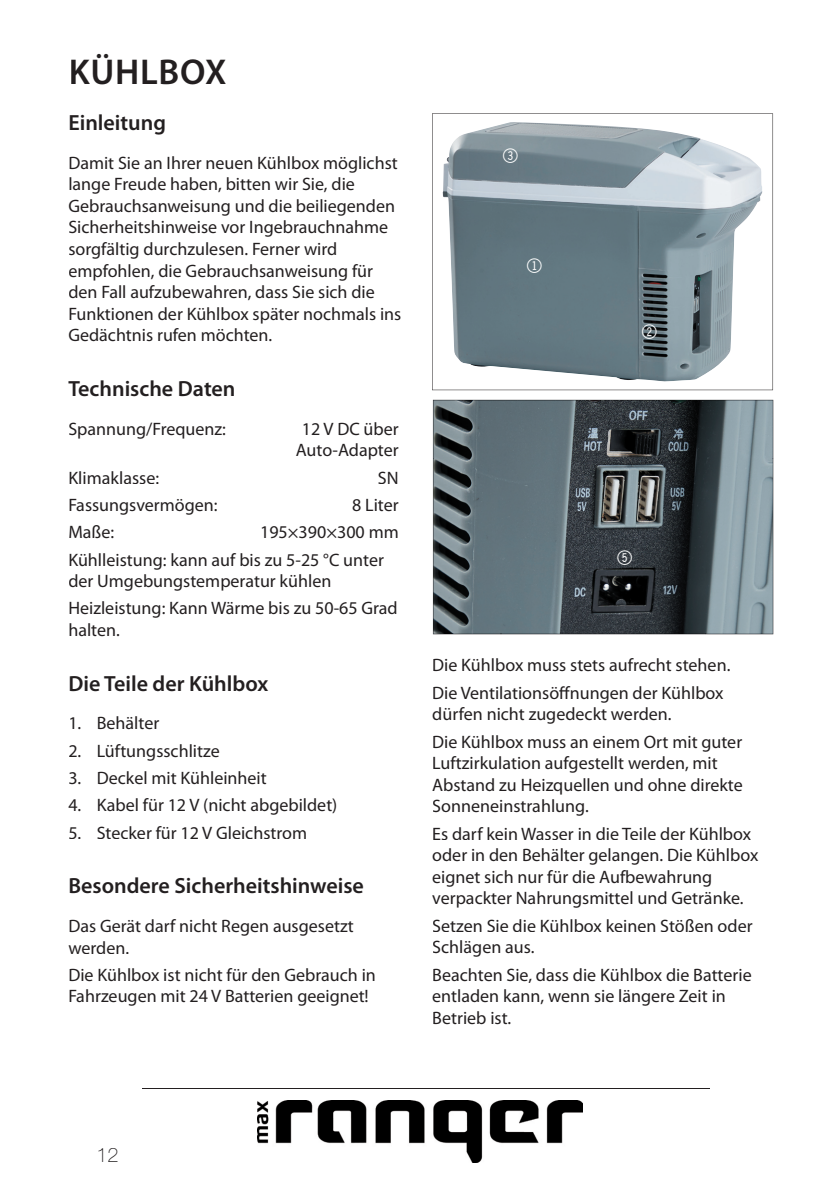
<style>
.page{position:relative;width:840px;height:1191px;background:#fff}
.page>*{position:absolute;margin:0;border:0;box-sizing:border-box;transform-origin:0 0}
.t1{font:600 36px "Myriad Pro";letter-spacing:.02em;color:#231f20}
.t2{font:24px "Double Digits Round";color:#fff}
.t3{font:600 22px "Myriad Pro";color:#231f20}
.t4{font:100 20px "Helvetica Neue";color:#231f20}
.t5{font:18px/21.6px "Myriad Pro";color:#231f20}
</style>
<div class="page">
<hr style="left:142px;top:1088px;width:567px;height:1px;background:#231f20">
<img style="left:257px;top:1100px;width:325px;height:62px">
<svg style="left:432px;top:113px;width:340px;height:277px"></svg>
<svg style="left:432px;top:400px;width:272px;height:234px;background:#4c565b"></svg>
<img style="left:433px;top:400px;width:339px;height:59px">
<img style="left:433px;top:458px;width:68px;height:176px">
<img style="left:704px;top:458px;width:68px;height:176px">
<img style="left:500px;top:575px;width:205px;height:59px">
<h1 class="t1" style="left:69px;top:49px;width:159px">KÜHLBOX</h1>
<p class="t3" style="left:68px;top:109px;width:99px">Einleitung</p>
<p class="t5" style="left:68px;top:151px;width:334px">Damit Sie an Ihrer neuen Kühlbox möglichst lange Freude haben, bitten wir Sie, die Gebrauchsanweisung und die beiliegenden Sicherheitshinweise vor Ingebrauchnahme sorgfältig durchzulesen. Ferner wird empfohlen, die Gebrauchsanweisung für den Fall aufzubewahren, dass Sie sich die Funktionen der Kühlbox später nochmals ins Gedächtnis rufen möchten.</p>
<p class="t3" style="left:68px;top:375px;width:169px">Technische Daten</p>
<p class="t5" style="left:68px;top:418px;width:159px">Spannung/Frequenz:</p>
<p class="t5" style="left:295px;top:418px;width:104px;text-align:center">12 V DC über<br>Auto-Adapter</p>
<p class="t5" style="left:68px;top:466px;width:92px">Klimaklasse:</p>
<p class="t5" style="left:378px;top:466px;width:22px">SN</p>
<p class="t5" style="left:68px;top:494px;width:151px">Fassungsvermögen:</p>
<p class="t5" style="left:352px;top:494px;width:48px">8 Liter</p>
<p class="t5" style="left:68px;top:521px;width:47px">Maße:</p>
<p class="t5" style="left:68px;top:518px;width:332px;line-height:27.2px;text-indent:192px">195×390×300 mm<br>Kühlleistung: kann auf bis zu 5-25 °C unter</p>
<p class="t5" style="left:68px;top:567px;width:331px;line-height:27.2px">der Umgebungstemperatur kühlen<br>Heizleistung: Kann Wärme bis zu 50-65 Grad</p>
<p class="t5" style="left:68px;top:619px;width:53px">halten.</p>
<p class="t3" style="left:68px;top:669px;width:201px">Die Teile der Kühlbox</p>
<p class="t5" style="left:68px;top:712px;width:92px">1. Behälter</p>
<p class="t5" style="left:68px;top:739px;width:153px">2. Lüftungsschlitze</p>
<p class="t5" style="left:68px;top:767px;width:200px">3. Deckel mit Kühleinheit</p>
<p class="t5" style="left:68px;top:794px;width:270px">4. Kabel für 12 V (nicht abgebildet)</p>
<p class="t5" style="left:68px;top:821px;width:240px">5. Stecker für 12 V Gleichstrom</p>
<p class="t3" style="left:68px;top:872px;width:297px">Besondere Sicherheitshinweise</p>
<p class="t5" style="left:68px;top:914px;width:287px">Das Gerät darf nicht Regen ausgesetzt werden.</p>
<p class="t5" style="left:68px;top:963px;width:309px">Die Kühlbox ist nicht für den Gebrauch in<br>Fahrzeugen mit 24 V Batterien geeignet!</p>
<h2 class="t2" style="left:503px;top:137px;width:20px">3</h2>
<h2 class="t2" style="left:527px;top:247px;width:20px">1</h2>
<h2 class="t2" style="left:642px;top:314px;width:20px">2</h2>
<h2 class="t2" style="left:617px;top:539px;width:20px">5</h2>
<p class="t5" style="left:432px;top:651px;width:299px;line-height:27.2px">Die Kühlbox muss stets aufrecht stehen.<br>Die Ventilationsöffnungen der Kühlbox</p>
<p class="t5" style="left:432px;top:700px;width:311px;line-height:27.2px">dürfen nicht zugedeckt werden.<br>Die Kühlbox muss an einem Ort mit guter</p>
<p class="t5" style="left:432px;top:752px;width:312px">Luftzirkulation aufgestellt werden, mit<br>Abstand zu Heizquellen und ohne direkte<br>Sonneneinstrahlung.</p>
<p class="t5" style="left:432px;top:822px;width:327px">Es darf kein Wasser in die Teile der Kühlbox oder in den Behälter gelangen. Die Kühlbox eignet sich nur für die Aufbewahrung verpackter Nahrungsmittel und Getränke.</p>
<p class="t5" style="left:432px;top:914px;width:321px">Setzen Sie die Kühlbox keinen Stößen oder<br>Schlägen aus.</p>
<p class="t5" style="left:432px;top:963px;width:321px">Beachten Sie, dass die Kühlbox die Batterie entladen kann, wenn sie längere Zeit in<br>Betrieb ist.</p>
<p class="t4" style="left:96px;top:1143px;width:24px">12</p>
</div>
